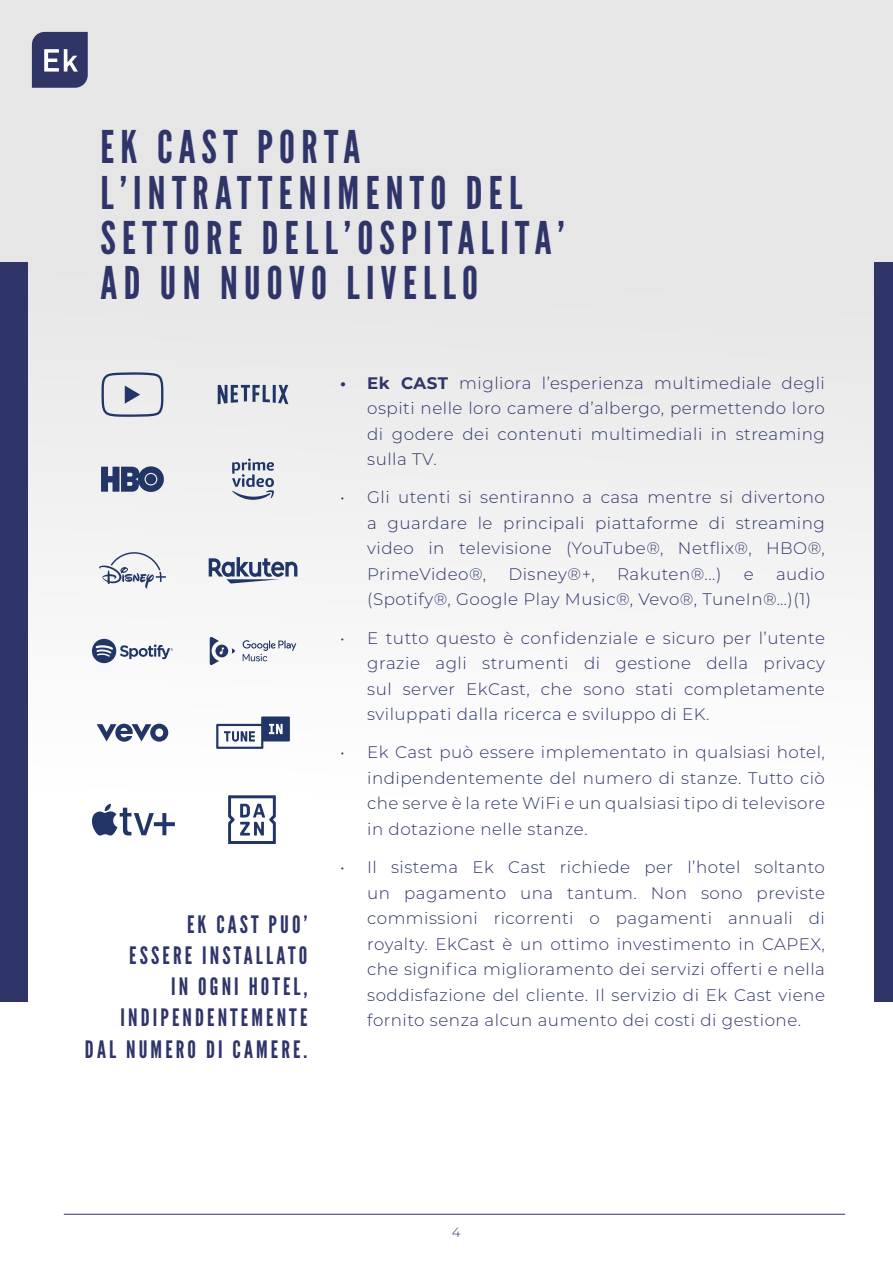
<style>
.page{position:relative;width:893px;height:1263px;background:#fff}
.page>*{position:absolute;margin:0;border:0;box-sizing:border-box;transform-origin:0 0}
.t1{font:45px/45.5px "League Gothic";letter-spacing:.14em;color:#2f3569}
.t2{font:24px/31.2px "League Gothic";letter-spacing:.13em;color:#2f3569;text-align:right}
.t3{font:300 16.65px/25.5px "Montserrat";letter-spacing:.03em;color:#2f3569;text-align:justify}
.t4{font:300 13.5px "Montserrat";color:#2f3569}
.s1{font-weight:700}
</style>
<div class="page">
<div style="left:0;top:0;width:893px;height:880px;background:linear-gradient(to bottom,#e0e0e0,#fff)"></div>
<hr style="left:64px;top:1214px;width:781px;height:1px;background:#2f3569">
<div style="left:874px;top:262px;width:19px;height:739px;background:#2f3569"></div>
<div style="left:0;top:262px;width:28px;height:739px;background:#2f3569"></div>
<svg style="left:32px;top:32px;width:56px;height:56px;background:#4c507c"></svg>
<svg style="left:101px;top:466px;width:64px;height:27px"></svg>
<div style="left:146px;top:474px;width:10px;height:10px;background:#213666;border-radius:50%"></div>
<svg style="left:232px;top:458px;width:42px;height:42px"></svg>
<svg style="left:218px;top:385px;width:70px;height:19px"></svg>
<svg style="left:99px;top:552px;width:67px;height:37px"></svg>
<svg style="left:102px;top:372px;width:61px;height:45px;background:#c3c7d1"></svg>
<svg style="left:209px;top:557px;width:88px;height:26px"></svg>
<svg style="left:216px;top:716px;width:74px;height:33px"></svg>
<svg style="left:97px;top:724px;width:71px;height:18px"></svg>
<svg style="left:210px;top:636px;width:25px;height:29px"></svg>
<svg style="left:242px;top:640px;width:54px;height:22px"></svg>
<svg style="left:92px;top:639px;width:81px;height:24px"></svg>
<svg style="left:92px;top:804px;width:83px;height:32px"></svg>
<svg style="left:228px;top:795px;width:48px;height:49px"></svg>
<h1 class="t1" style="left:101px;top:125px;width:466px">EK CAST PORTA<br>L’INTRATTENIMENTO DEL<br>SETTORE DELL’OSPITALITA’<br>AD UN NUOVO LIVELLO</h1>
<h2 class="t2" style="left:85px;top:909px;width:224px">EK CAST PUO’<br>ESSERE INSTALLATO<br>IN OGNI HOTEL,<br>INDIPENDENTEMENTE<br>DAL NUMERO DI CAMERE.</h2>
<p class="t3" style="left:367px;top:369px;width:459px;text-indent:-27px"><span class="s1">• Ek CAST</span> migliora l’esperienza multimediale degli ospiti nelle loro camere d’albergo, permettendo loro di godere dei contenuti multimediali in streaming sulla TV.</p>
<p class="t3" style="left:367px;top:484px;width:459px;text-indent:-27px">• Gli utenti si sentiranno a casa mentre si divertono a guardare le principali piattaforme di streaming video in televisione (YouTube®, Netflix®, HBO®, PrimeVideo®,</p>
<p class="t3" style="left:367px;top:561px;width:459px;text-indent:409px">audio (Spotify®, Google Play Music®, Vevo®, TuneIn®…)(1)</p>
<p class="t3" style="left:367px;top:624px;width:459px;text-indent:-27px">• E tutto questo è confidenziale e sicuro per l’utente grazie agli strumenti di gestione della privacy sul server EkCast, che sono stati completamente sviluppati dalla ricerca e sviluppo di EK.</p>
<p class="t3" style="left:367px;top:739px;width:459px;text-indent:-27px">• Ek Cast può essere implementato in qualsiasi hotel, indipendentemente del numero di stanze. Tutto ciò che serve è la rete WiFi e un qualsiasi tipo di televisore in dotazione nelle stanze.</p>
<p class="t3" style="left:367px;top:854px;width:459px;text-indent:-27px">• Il sistema Ek Cast richiede per l’hotel soltanto un pagamento una tantum. Non sono previste commissioni ricorrenti o pagamenti annuali di royalty. EkCast è un ottimo investimento in CAPEX, che significa miglioramento dei servizi offerti e nella soddisfazione del cliente. Il servizio di Ek Cast viene fornito senza alcun aumento dei costi di gestione.</p>
<p class="t3" style="left:508px;top:561px;width:88px">Disney®+,</p>
<p class="t3" style="left:617px;top:561px;width:106px">Rakuten®...)</p>
<p class="t3" style="left:744px;top:561px;width:11px">e</p>
<p class="t4" style="left:452px;top:1223px;width:10px">4</p>
</div>
